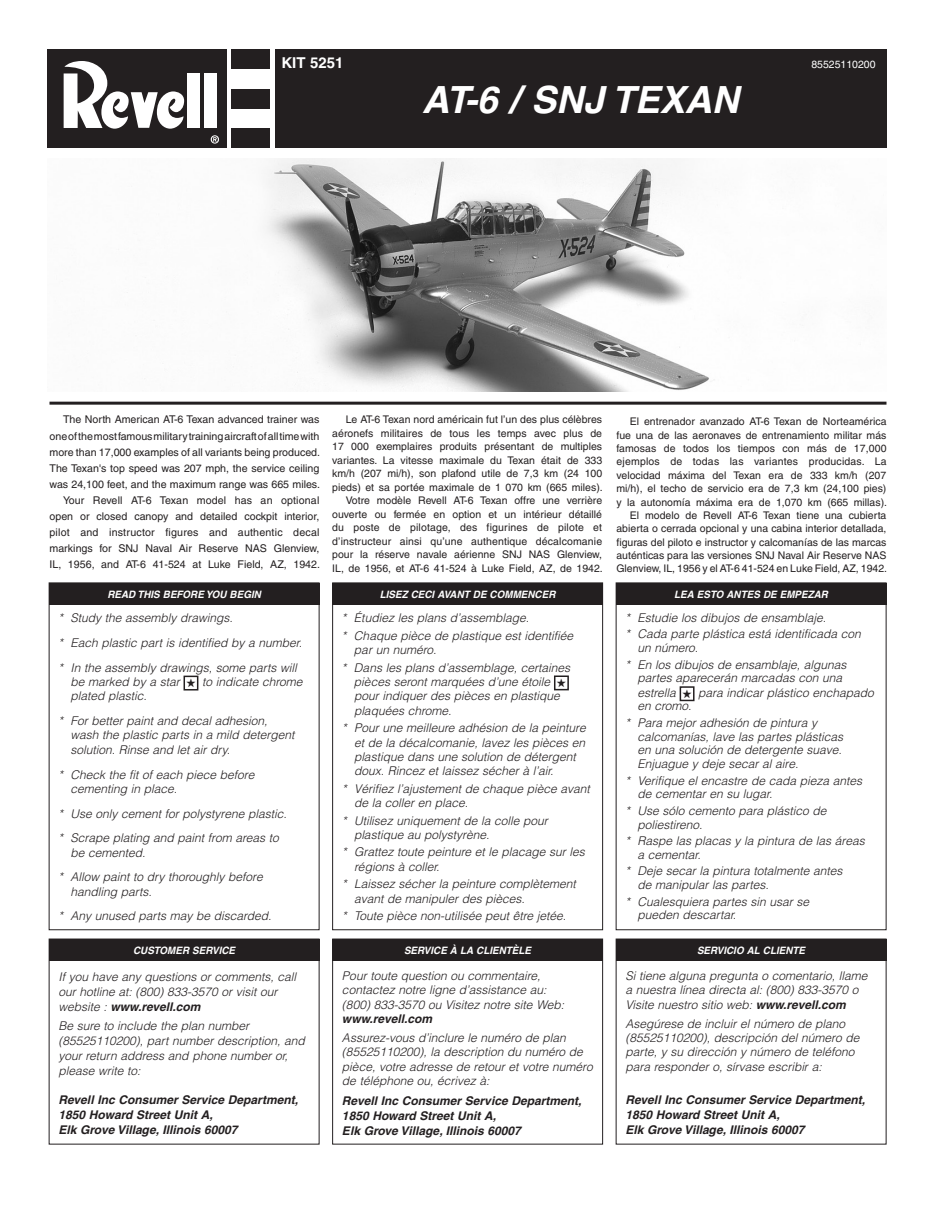
<style>
.page{position:relative;width:936px;height:1206px;background:#fff}
.page>*{position:absolute;margin:0;border:0;box-sizing:border-box;transform-origin:0 0}
.t1{font:italic 700 37.5px "Helvetica";color:#fff}
.t2{font:700 15px "Helvetica";color:#fff}
.t3{font:italic 300 12px/14.4px "Helvetica";color:#231f20}
.t4{font:italic 700 12px/15px "Helvetica";color:#231f20}
.t5{font:10.65px/16px "Helvetica";color:#231f20;text-align:right}
.t6{font:10.5px/13.5px "Helvetica";color:#231f20;text-align:right}
.t7{font:10.5px "Helvetica";color:#fff}
.t8{font:italic 700 10.2px "Helvetica";color:#fff}
.s1{font-weight:700}
</style>
<div class="page">
<img style="left:127px;top:158px;width:588px;height:233px">
<div style="left:47px;top:50px;width:180px;height:98px;background:#231f20"></div>
<div style="left:231px;top:50px;width:38px;height:19px;background:#231f20"></div>
<div style="left:231px;top:89px;width:38px;height:20px;background:#231f20"></div>
<div style="left:231px;top:129px;width:38px;height:19px;background:#231f20"></div>
<div style="left:187px;top:73px;width:12px;height:54px;background:#fff"></div>
<div style="left:204px;top:73px;width:12px;height:54px;background:#fff"></div>
<svg style="left:211px;top:135px;width:8px;height:9px"></svg>
<svg style="left:64px;top:61px;width:120px;height:68px"></svg>
<hr style="left:49px;top:402px;width:837px;height:3px;background:#231f20">
<div style="left:49px;top:583px;width:270px;height:22px;background:#231f20"></div>
<div style="left:184px;top:676px;width:14px;height:15px;border:2px solid #231f20"></div>
<div style="left:49px;top:583px;width:271px;height:347px;border:1px solid #231f20"></div>
<div style="left:332px;top:583px;width:271px;height:22px;background:#231f20"></div>
<div style="left:554px;top:676px;width:15px;height:14px;border:2px solid #231f20"></div>
<div style="left:332px;top:583px;width:271px;height:347px;border:1px solid #231f20"></div>
<div style="left:616px;top:583px;width:270px;height:22px;background:#231f20"></div>
<div style="left:680px;top:686px;width:15px;height:15px;border:2px solid #231f20"></div>
<div style="left:616px;top:583px;width:270px;height:347px;border:1px solid #231f20"></div>
<div style="left:49px;top:939px;width:270px;height:22px;background:#231f20"></div>
<div style="left:49px;top:939px;width:271px;height:206px;border:1px solid #231f20"></div>
<div style="left:332px;top:939px;width:271px;height:22px;background:#231f20"></div>
<div style="left:332px;top:939px;width:271px;height:206px;border:1px solid #231f20"></div>
<div style="left:616px;top:939px;width:270px;height:22px;background:#231f20"></div>
<div style="left:616px;top:939px;width:270px;height:206px;border:1px solid #231f20"></div>
<div style="left:275px;top:50px;width:612px;height:98px;background:#231f20"></div>
<p class="t2" style="left:281px;top:53px;width:64px">KIT 5251</p>
<p class="t7" style="left:811px;top:58px;width:66px">85525110200</p>
<h1 class="t1" style="left:422px;top:77px;width:318px">AT-6 / SNJ TEXAN</h1>
<p class="t5" style="left:49px;top:412px;width:272px">The North American AT-6 Texan advanced trainer was one of the most famous military training aircraft of all time with more than 17,000 examples of all variants being produced.<br>The Texan's top speed was 207 mph, the service ceiling was 24,100 feet, and the maximum range was 665 miles.<br>Your Revell AT-6 Texan model has an optional open or closed canopy and detailed cockpit interior, pilot and instructor figures and authentic decal markings for SNJ Naval Air Reserve NAS Glenview, IL, 1956, and AT-6 41-524 at Luke Field, AZ, 1942.</p>
<p class="t6" style="left:332px;top:413px;width:272px">Le AT-6 Texan nord américain fut l’un des plus célèbres aéronefs militaires de tous les temps avec plus de 17 000 exemplaires produits présentant de multiples variantes. La vitesse maximale du Texan était de 333 km/h (207 mi/h), son plafond utile de 7,3 km (24 100 pieds) et sa portée maximale de 1 070 km (665 miles).<br>Votre modèle Revell AT-6 Texan offre une verrière ouverte ou fermée en option et un intérieur détaillé du poste de pilotage, des figurines de pilote et d’instructeur ainsi qu’une authentique décalcomanie pour la réserve navale aérienne SNJ NAS Glenview, IL, de 1956, et AT-6 41-524 à Luke Field, AZ, de 1942.</p>
<p class="t6" style="left:616px;top:415px;width:272px">El entrenador avanzado AT-6 Texan de Norteamérica fue una de las aeronaves de entrenamiento militar más famosas de todos los tiempos con más de 17,000 ejemplos de todas las variantes producidas. La velocidad máxima del Texan era de 333 km/h (207 mi/h), el techo de servicio era de 7,3 km (24,100 pies) y la autonomía máxima era de 1,070 km (665 millas).<br>El modelo de Revell AT-6 Texan tiene una cubierta abierta o cerrada opcional y una cabina interior detallada, figuras del piloto e instructor y calcomanías de las marcas auténticas para las versiones SNJ Naval Air Reserve NAS Glenview, IL, 1956 y el AT-6 41-524 en Luke Field, AZ, 1942.</p>
<p class="t8" style="left:107px;top:588px;width:155px">READ THIS BEFORE YOU BEGIN</p>
<p class="t3" style="left:58px;top:606px;width:245px;line-height:24.6px">* Study the assembly drawings.<br>* Each plastic part is identified by a number. * In the assembly drawings, some parts will</p>
<p class="t3" style="left:70px;top:674px;width:234px">be marked by a star ★ to indicate chrome plated plastic.</p>
<p class="t3" style="left:70px;top:714px;width:225px;text-indent:-12px">* For better paint and decal adhesion, wash the plastic parts in a mild detergent solution. Rinse and let air dry.</p>
<p class="t3" style="left:70px;top:767px;width:185px;text-indent:-12px">* Check the fit of each piece before cementing in place.</p>
<p class="t3" style="left:58px;top:801px;width:230px;line-height:24.6px">* Use only cement for polystyrene plastic. * Scrape plating and paint from areas to</p>
<p class="t3" style="left:58px;top:840px;width:206px;line-height:24.6px;text-indent:12px">be cemented.<br>* Allow paint to dry thoroughly before</p>
<p class="t3" style="left:58px;top:879px;width:215px;line-height:24.6px;text-indent:12px">handling parts.<br>* Any unused parts may be discarded.</p>
<p class="t8" style="left:380px;top:588px;width:177px">LISEZ CECI AVANT DE COMMENCER</p>
<p class="t3" style="left:342px;top:609px;width:233px;line-height:17.4px">* Étudiez les plans d’assemblage.<br>* Chaque pièce de plastique est identifiée</p>
<p class="t3" style="left:342px;top:641px;width:230px;line-height:17.4px;text-indent:12px">par un numéro.<br>* Dans les plans d’assemblage, certaines</p>
<p class="t3" style="left:354px;top:674px;width:214px">pièces seront marquées d’une étoile ★ pour indiquer des pièces en plastique plaquées chrome.</p>
<p class="t3" style="left:354px;top:721px;width:233px;text-indent:-12px">* Pour une meilleure adhésion de la peinture et de la décalcomanie, lavez les pièces en plastique dans une solution de détergent doux. Rincez et laissez sécher à l’air.</p>
<p class="t3" style="left:354px;top:781px;width:237px;text-indent:-12px">* Vérifiez l’ajustement de chaque pièce avant de la coller en place.</p>
<p class="t3" style="left:354px;top:813px;width:195px;text-indent:-12px">* Utilisez uniquement de la colle pour plastique au polystyrène.</p>
<p class="t3" style="left:354px;top:845px;width:232px;text-indent:-12px">* Grattez toute peinture et le placage sur les régions à coller.</p>
<p class="t3" style="left:354px;top:877px;width:223px;text-indent:-12px">* Laissez sécher la peinture complètement avant de manipuler des pièces.</p>
<p class="t3" style="left:342px;top:908px;width:226px">* Toute pièce non-utilisée peut être jetée.</p>
<p class="t8" style="left:674px;top:588px;width:155px">LEA ESTO ANTES DE EMPEZAR</p>
<p class="t3" style="left:625px;top:609px;width:237px;line-height:16.6px">* Estudie los dibujos de ensamblaje.<br>* Cada parte plástica está identificada con</p>
<p class="t3" style="left:625px;top:639px;width:223px;line-height:16.6px;text-indent:12px">un número.<br>* En los dibujos de ensamblaje, algunas</p>
<p class="t3" style="left:637px;top:671px;width:238px">partes aparecerán marcadas con una estrella ★ para indicar plástico enchapado en cromo.</p>
<p class="t3" style="left:637px;top:716px;width:207px;line-height:13.6px;text-indent:-12px">* Para mejor adhesión de pintura y calcomanías, lave las partes plásticas en una solución de detergente suave.<br>Enjuague y deje secar al aire.</p>
<p class="t3" style="left:637px;top:773px;width:226px;line-height:13.6px;text-indent:-12px">* Verifique el encastre de cada pieza antes de cementar en su lugar.</p>
<p class="t3" style="left:637px;top:804px;width:191px;line-height:13.6px;text-indent:-12px">* Use sólo cemento para plástico de poliestireno.</p>
<p class="t3" style="left:637px;top:834px;width:229px;line-height:13.6px;text-indent:-12px">* Raspe las placas y la pintura de las áreas a cementar.</p>
<p class="t3" style="left:637px;top:864px;width:207px;line-height:13.6px;text-indent:-12px">* Deje secar la pintura totalmente antes de manipular las partes.</p>
<p class="t3" style="left:637px;top:895px;width:173px;line-height:13.6px;text-indent:-12px">* Cualesquiera partes sin usar se pueden descartar.</p>
<p class="t8" style="left:133px;top:944px;width:104px">CUSTOMER SERVICE</p>
<p class="t3" style="left:58px;top:969px;width:239px;line-height:15px">If you have any questions or comments, call our hotline at: (800) 833-3570 or visit our website : <span class="s1">www.revell.com</span></p>
<p class="t3" style="left:58px;top:1018px;width:248px;line-height:15px">Be sure to include the plan number (85525110200), part number description, and your return address and phone number or, please write to:</p>
<p class="t4" style="left:58px;top:1092px;width:241px">Revell Inc Consumer Service Department,<br>1850 Howard Street Unit A,<br>Elk Grove Village, Illinois 60007</p>
<p class="t8" style="left:404px;top:944px;width:129px">SERVICE À LA CLIENTÈLE</p>
<p class="t3" style="left:342px;top:968px;width:224px">Pour toute question ou commentaire, contactez notre ligne d’assistance au: (800) 833-3570 ou Visitez notre site Web:</p>
<p class="t4" style="left:342px;top:1011px;width:92px">www.revell.com</p>
<p class="t3" style="left:342px;top:1030px;width:252px">Assurez-vous d’inclure le numéro de plan (85525110200), la description du numéro de pièce, votre adresse de retour et votre numéro de téléphone ou, écrivez à:</p>
<p class="t4" style="left:342px;top:1093px;width:241px">Revell Inc Consumer Service Department,<br>1850 Howard Street Unit A,<br>Elk Grove Village, Illinois 60007</p>
<p class="t8" style="left:697px;top:944px;width:110px">SERVICIO AL CLIENTE</p>
<p class="t3" style="left:625px;top:968px;width:243px">Si tiene alguna pregunta o comentario, llame a nuestra línea directa al: (800) 833-3570 o<br>Visite nuestro sitio web: <span class="s1">www.revell.com</span></p>
<p class="t3" style="left:625px;top:1016px;width:235px">Asegúrese de incluir el número de plano (85525110200), descripción del número de parte, y su dirección y número de teléfono para responder o, sírvase escribir a:</p>
<p class="t4" style="left:625px;top:1092px;width:241px">Revell Inc Consumer Service Department,<br>1850 Howard Street Unit A,<br>Elk Grove Village, Illinois 60007</p>
</div>
